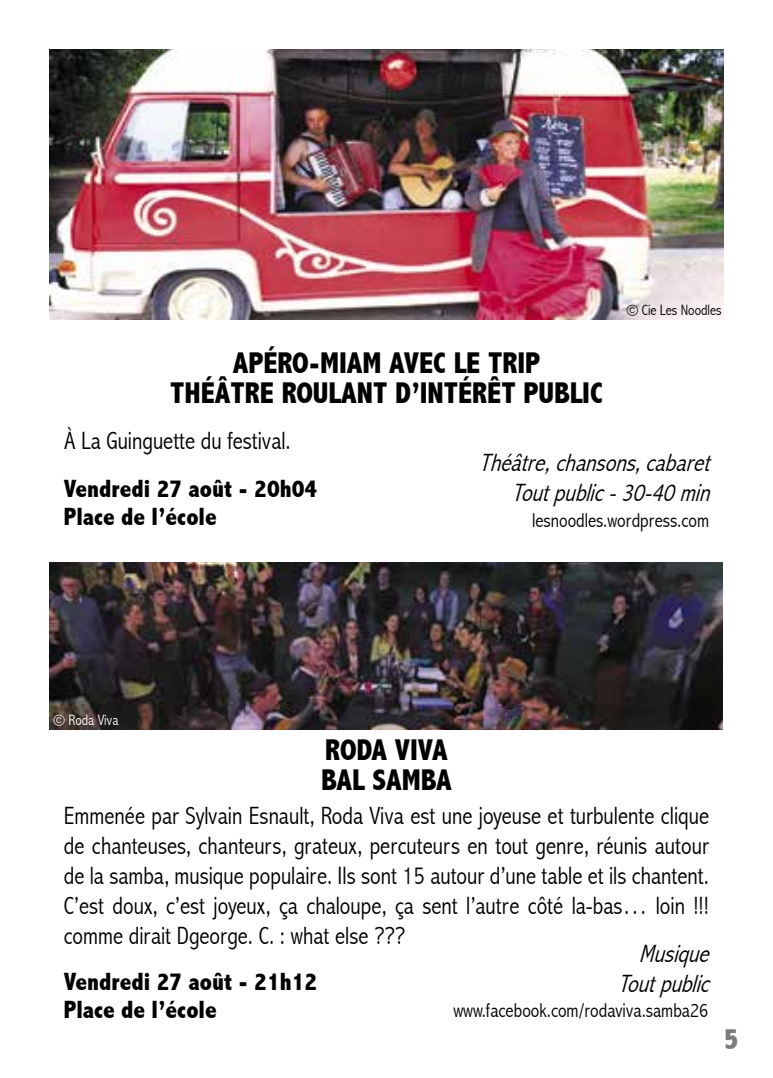
<style>
.page{position:relative;width:773px;height:1078px;background:#fff}
.page>*{position:absolute;margin:0;border:0;box-sizing:border-box;transform-origin:0 0}
.t1{font:800 condensed 30px/30px "Abadi";color:#000}
.t2{font:800 condensed 30px "Abadi";color:#7c7c7c}
.t3{font:300 condensed 25px/30px "Abadi";color:#000;text-align:justify}
.t4{font:800 condensed 25px/27.5px "Abadi";color:#000}
.t5{font:italic 300 condensed 25px/30px "Abadi";color:#000;text-align:right}
.t6{font:300 condensed 20px "Abadi";color:#000}
.t7{font:300 condensed 15px "Abadi";color:#000}
.t8{font:300 condensed 15px "Abadi";color:#fff}
</style>
<div class="page">
<img style="left:50px;top:562px;width:672px;height:167px">
<img style="left:50px;top:50px;width:673px;height:269px">
<p class="t1" style="left:170px;top:347px;width:434px;text-align:center">APÉRO-MIAM AVEC LE TRIP<br>THÉÂTRE ROULANT D’INTÉRÊT PUBLIC</p>
<p class="t7" style="left:626px;top:301px;width:96px">© Cie Les Noodles</p>
<p class="t3" style="left:64px;top:425px;width:228px">À La Guinguette du festival.</p>
<p class="t4" style="left:64px;top:475px;width:255px">Vendredi 27 août - 20h04<br>Place de l’école</p>
<p class="t5" style="left:479px;top:447px;width:239px">Théâtre,chansons,cabaret<br>Toutpublic-30-40min</p>
<p class="t6" style="left:532px;top:508px;width:178px">lesnoodles.wordpress.com</p>
<p class="t8" style="left:53px;top:711px;width:67px">© Roda Viva</p>
<p class="t1" style="left:321px;top:735px;width:132px">RODA VIVA<br>BAL SAMBA</p>
<p class="t3" style="left:64px;top:800px;width:646px">Emmenée par Sylvain Esnault, Roda Viva est une joyeuse et turbulente clique de chanteuses, chanteurs, grateux, percuteurs en tout genre, réunis autour de la samba, musique populaire. Ils sont 15 autour d’une table et ils chantent.<br>C’est doux, c’est joyeux, ça chaloupe, ça sent l’autre côté la-bas… loin !!! comme dirait Dgeorge. C. : what else ???</p>
<p class="t4" style="left:64px;top:967px;width:255px">Vendredi 27 août - 21h12<br>Place de l’école</p>
<p class="t5" style="left:618px;top:938px;width:100px">Musique<br>Toutpublic</p>
<p class="t6" style="left:453px;top:998px;width:256px">www.facebook.com/rodaviva.samba26</p>
<p class="t2" style="left:723px;top:1021px;width:17px">5</p>
</div>
